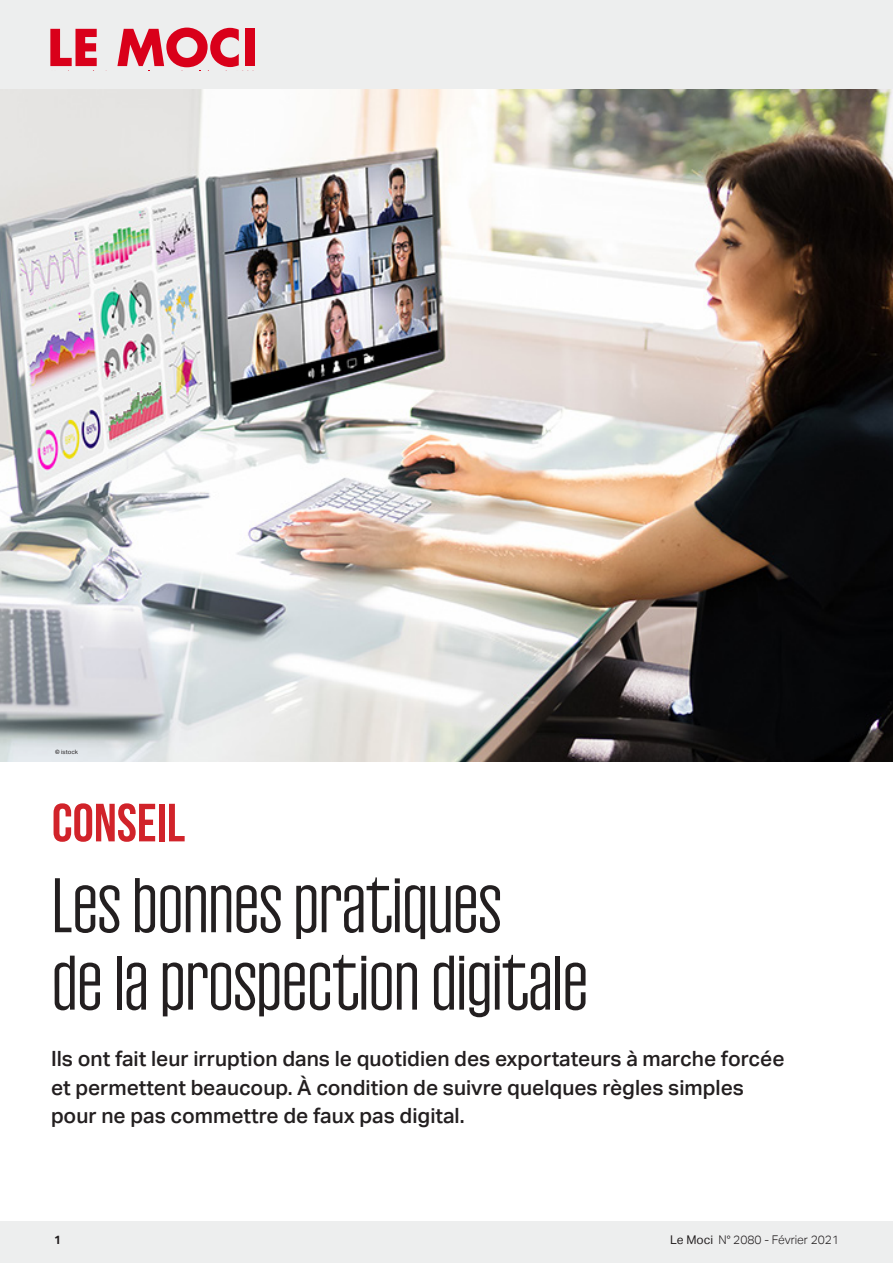
<style>
.page{position:relative;width:893px;height:1263px;background:#fff}
.page>*{position:absolute;margin:0;border:0;box-sizing:border-box;transform-origin:0 0}
.t1{font:79.05px "Edingu";color:#231f20}
.t2{font:53.7px "Bebas Neue";color:#d1232a}
.Chapô{font:500 21px/28.5px "Aktiv Grotesk";color:#231f20}
.t3{font:300 12px "Aktiv Grotesk";color:#231f20}
.t4{font:700 12px "Aktiv Grotesk";color:#231f20}
.Crédit{font:6px "Aktiv Grotesk";color:#231f20}
.s1{font-weight:400}
</style>
<div class="page">
<div style="left:0;top:0;width:893px;height:89px;background:#edeeee"></div>
<div style="left:0;top:1221px;width:893px;height:42px;background:#edeeee"></div>
<svg style="left:50px;top:29px;width:47px;height:37px"></svg>
<svg style="left:117px;top:28px;width:122px;height:39px"></svg>
<div style="left:245px;top:29px;width:9px;height:37px;background:#d9001a"></div>
<img style="left:0;top:89px;width:893px;height:672px">
<p class="Crédit" style="left:55px;top:749px;width:24px">© istock</p>
<p class="t2" style="left:52px;top:793px;width:135px">CONSEIL</p>
<p class="t1" style="left:52px;top:870px;width:451px">Les bonnes pratiques</p>
<p class="t1" style="left:52px;top:947px;width:538px">de la prospection digitale</p>
<p class="Chapô" style="left:51px;top:1045px;width:735px">Ils ont fait leur irruption dans le quotidien des exportateurs à marche forcée et permettent beaucoup. À condition de suivre quelques règles simples pour ne pas commettre de faux pas digital.</p>
<p class="t4" style="left:54px;top:1233px;width:9px">1</p>
<p class="t3" style="left:670px;top:1233px;width:170px"><span class="s1">Le Moci</span> N° 2080 - Février 2021</p>
</div>
